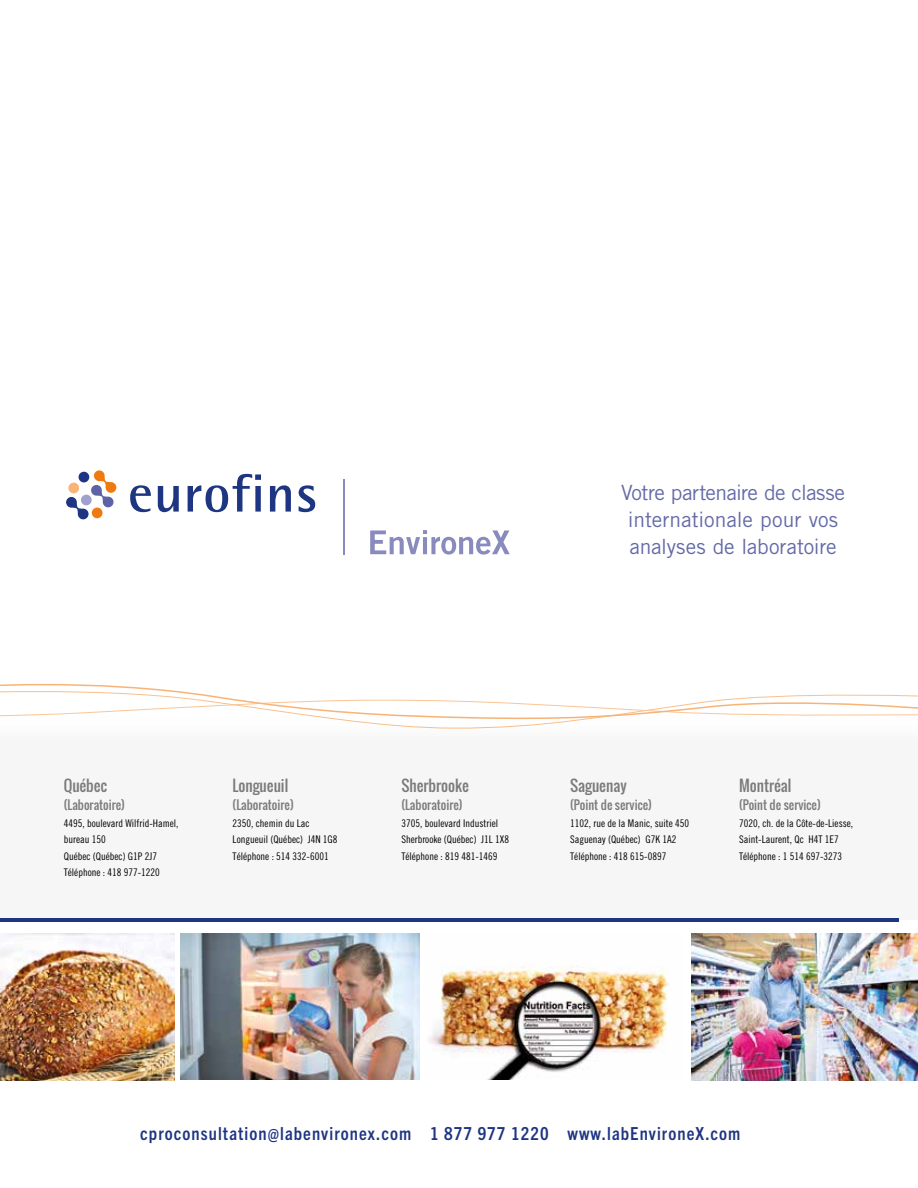
<style>
.page{position:relative;width:918px;height:1188px;background:#fff}
.page>*{position:absolute;margin:0;border:0;box-sizing:border-box;transform-origin:0 0}
.t1{font:21px/27px "Trade Gothic";letter-spacing:-.01em;color:#646aa8;text-align:center}
.t2{font:700 condensed 18px "Trade Gothic Next LT Pro";letter-spacing:.06em;color:#1e3582}
.t3{font:15px "Oswald";color:#7c7b7b}
.t4{font:12px "Oswald";color:#7c7b7b}
.t5{font:10.5px/16.5px "Trade Gothic Cond Eighteen";color:#000}
</style>
<div class="page">
<div style="left:0;top:715px;width:918px;height:205px;background:#f6f6f6"></div>
<hr style="left:0;top:918px;width:899px;height:4px;background:#1e3582">
<img style="left:0;top:933px;width:174px;height:147px">
<svg style="left:0;top:684px;width:918px;height:45px"></svg>
<svg style="left:66px;top:470px;width:50px;height:49px"></svg>
<div style="left:92px;top:508px;width:11px;height:10px;background:#ef7b10;border-radius:50%"></div>
<div style="left:68px;top:483px;width:11px;height:10px;background:#f8b375;border-radius:50%"></div>
<div style="left:79px;top:472px;width:10px;height:10px;background:#1e3582;border-radius:50%"></div>
<svg style="left:130px;top:485px;width:21px;height:27px"></svg>
<svg style="left:158px;top:486px;width:21px;height:26px"></svg>
<svg style="left:188px;top:474px;width:73px;height:38px"></svg>
<svg style="left:270px;top:485px;width:21px;height:27px"></svg>
<svg style="left:299px;top:485px;width:16px;height:27px"></svg>
<svg style="left:370px;top:530px;width:140px;height:25px"></svg>
<hr style="left:343px;top:479px;width:1px;height:76px;background:#898abd">
<img style="left:429px;top:966px;width:239px;height:114px">
<img style="left:180px;top:933px;width:240px;height:147px">
<img style="left:692px;top:934px;width:226px;height:147px">
<h1 class="t1" style="left:621px;top:479px;width:225px">Votre partenaire de classe internationale pour vos analyses de laboratoire</h1>
<h3 class="t3" style="left:64px;top:774px;width:45px">Québec</h3>
<p class="t4" style="left:64px;top:796px;width:63px">(Laboratoire)</p>
<p class="t5" style="left:64px;top:815px;width:116px">4495, boulevard Wilfrid-Hamel, bureau 150<br>Québec (Québec) G1P 2J7<br>Téléphone : 418 977-1220</p>
<h3 class="t3" style="left:233px;top:774px;width:57px">Longueuil</h3>
<p class="t4" style="left:233px;top:796px;width:63px">(Laboratoire)</p>
<p class="t5" style="left:233px;top:815px;width:106px">2350, chemin du Lac<br>Longueuil (Québec) J4N 1G8<br>Téléphone : 514 332-6001</p>
<h3 class="t3" style="left:401px;top:774px;width:69px">Sherbrooke</h3>
<p class="t4" style="left:401px;top:796px;width:63px">(Laboratoire)</p>
<p class="t5" style="left:401px;top:815px;width:109px">3705, boulevard Industriel<br>Sherbrooke (Québec) J1L 1X8<br>Téléphone : 819 481-1469</p>
<h3 class="t3" style="left:570px;top:774px;width:58px">Saguenay</h3>
<p class="t4" style="left:570px;top:796px;width:83px">(Point de service)</p>
<p class="t5" style="left:570px;top:815px;width:120px">1102, rue de la Manic, suite 450<br>Saguenay (Québec) G7K 1A2<br>Téléphone : 418 615-0897</p>
<h3 class="t3" style="left:739px;top:774px;width:54px">Montréal</h3>
<p class="t4" style="left:739px;top:796px;width:83px">(Point de service)</p>
<p class="t5" style="left:739px;top:815px;width:116px">7020, ch. de la Côte-de-Liesse,<br>Saint-Laurent, Qc H4T 1E7<br>Téléphone : 1 514 697-3273</p>
<h2 class="t2" style="left:140px;top:1121px;width:602px">cproconsultation@labenvironex.com 1 877 977 1220 www.labEnvironeX.com</h2>
</div>
